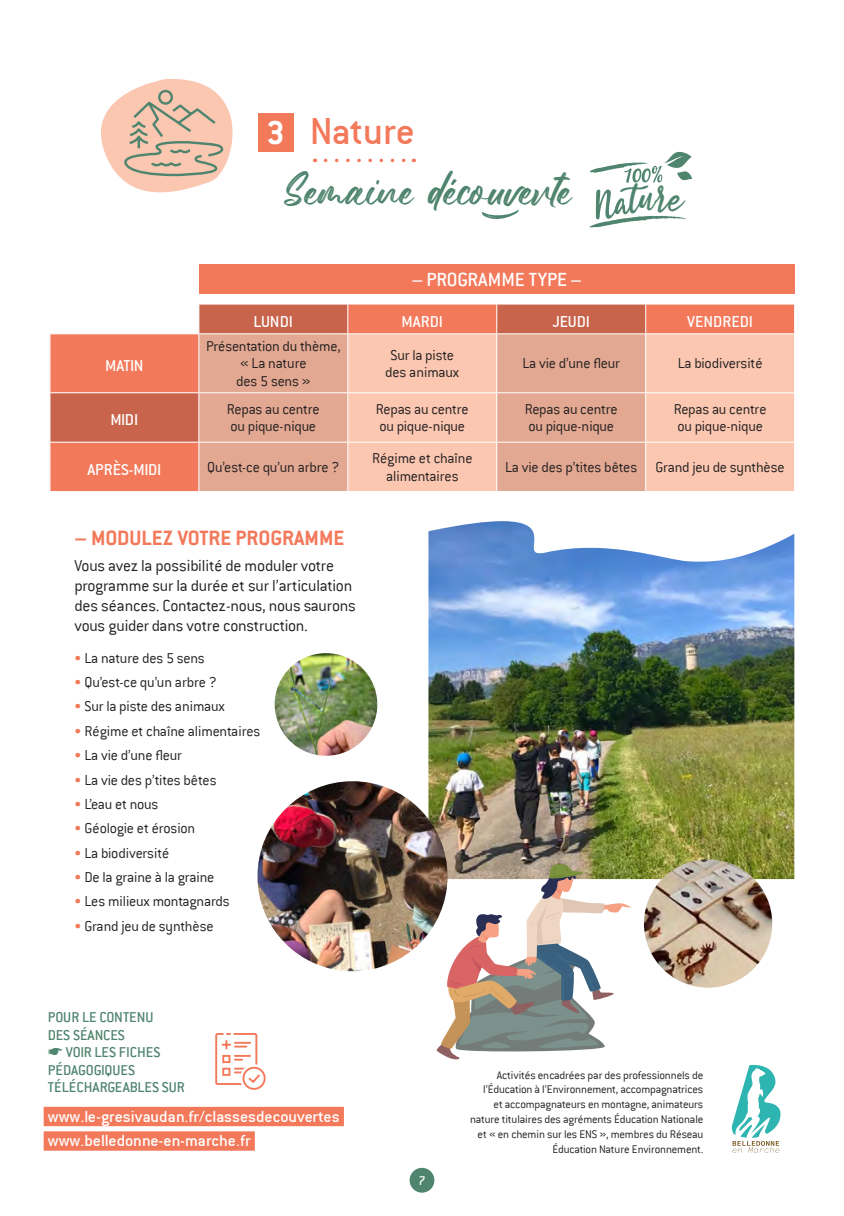
<style>
.page{position:relative;width:844px;height:1216px;background:#fff}
.page>*{position:absolute;margin:0;border:0;box-sizing:border-box;transform-origin:0 0}
.t1{font:47.25px "Brithania";color:#4f846e}
.t2{font:41.65px "Conduit ITC";color:#f3795b}
.t3{font:700 36.4px "Conduit ITC";color:#fff}
.t4{font:700 22.75px "Conduit ITC";color:#f3795b}
.t5{font:500 21px "Conduit ITC";color:#fff}
.t6{font:17.85px/24.5px "Conduit ITC";color:#fff}
.t7{font:300 17.5px/20.1px "Conduit ITC";letter-spacing:-.015em;color:#231f20}
.t8{font:17.5px "Conduit ITC";color:#fff}
.t9{font:300 15.75px/17.5px "Conduit ITC";letter-spacing:-.015em;color:#231f20}
.t10{font:500 15.75px/17.5px "Conduit ITC";color:#4f846e}
.t11{font:14px "Conduit ITC";color:#fff}
.t12{font:300 12.25px/14.9px "Conduit ITC";letter-spacing:-.015em;color:#231f20;text-align:right}
.s1{color:#f3795b}
</style>
<div class="page">
<div style="left:409px;top:1167px;width:25px;height:25px;background:#4f846e;border-radius:50%"></div>
<svg style="left:731px;top:1065px;width:49px;height:87px"></svg>
<div style="left:44px;top:1106px;width:300px;height:20px;background:#f3795b"></div>
<div style="left:44px;top:1131px;width:211px;height:19px;background:#f3795b"></div>
<svg style="left:215px;top:1033px;width:51px;height:57px"></svg>
<svg style="left:325px;top:159px;width:89px;height:3px"></svg>
<div style="left:258px;top:113px;width:35px;height:38px;background:#f3795b"></div>
<svg style="left:51px;top:305px;width:743px;height:186px;background:#e47e65"></svg>
<div style="left:199px;top:334px;width:148px;height:157px;background:#e2a892"></div>
<svg style="left:348px;top:334px;width:446px;height:157px;background:#f2bda7"></svg>
<svg style="left:198px;top:305px;width:1px;height:28px"></svg>
<svg style="left:347px;top:305px;width:1px;height:28px"></svg>
<svg style="left:496px;top:305px;width:1px;height:28px"></svg>
<svg style="left:645px;top:305px;width:1px;height:28px"></svg>
<hr style="left:198px;top:442px;width:1px;height:49px;background:#fff">
<hr style="left:347px;top:442px;width:1px;height:49px;background:#fff">
<hr style="left:496px;top:442px;width:1px;height:49px;background:#fff">
<hr style="left:645px;top:442px;width:1px;height:49px;background:#fff">
<hr style="left:50px;top:333px;width:149px;height:1px;background:#fff">
<hr style="left:199px;top:333px;width:149px;height:1px;background:#fff">
<hr style="left:198px;top:334px;width:1px;height:58px;background:#fff">
<hr style="left:348px;top:333px;width:148px;height:1px;background:#fff">
<hr style="left:347px;top:334px;width:1px;height:58px;background:#fff">
<hr style="left:496px;top:333px;width:149px;height:1px;background:#fff">
<hr style="left:496px;top:334px;width:1px;height:58px;background:#fff">
<hr style="left:645px;top:333px;width:149px;height:1px;background:#fff">
<hr style="left:645px;top:334px;width:1px;height:58px;background:#fff">
<hr style="left:50px;top:392px;width:149px;height:1px;background:#fff">
<hr style="left:199px;top:392px;width:149px;height:1px;background:#fff">
<hr style="left:198px;top:393px;width:1px;height:49px;background:#fff">
<hr style="left:348px;top:392px;width:148px;height:1px;background:#fff">
<hr style="left:347px;top:393px;width:1px;height:49px;background:#fff">
<hr style="left:496px;top:392px;width:149px;height:1px;background:#fff">
<hr style="left:496px;top:393px;width:1px;height:49px;background:#fff">
<hr style="left:645px;top:392px;width:149px;height:1px;background:#fff">
<hr style="left:645px;top:393px;width:1px;height:49px;background:#fff">
<hr style="left:50px;top:442px;width:149px;height:1px;background:#fff">
<hr style="left:199px;top:442px;width:149px;height:1px;background:#fff">
<hr style="left:348px;top:442px;width:148px;height:1px;background:#fff">
<hr style="left:496px;top:442px;width:149px;height:1px;background:#fff">
<hr style="left:645px;top:442px;width:149px;height:1px;background:#fff">
<div style="left:199px;top:264px;width:595px;height:30px;background:#f3795b"></div>
<svg style="left:101px;top:79px;width:132px;height:114px"></svg>
<img style="left:428px;top:521px;width:366px;height:358px">
<img style="left:257px;top:781px;width:190px;height:190px;border-radius:95px">
<img style="left:643px;top:859px;width:129px;height:128px;border-radius:64px">
<svg style="left:436px;top:863px;width:194px;height:196px"></svg>
<img style="left:274px;top:653px;width:103px;height:102px;border-radius:51px">
<svg style="left:589px;top:151px;width:103px;height:77px"></svg>
<p class="t3" style="left:266px;top:110px;width:20px">3</p>
<p class="t2" style="left:310px;top:107px;width:107px">Nature</p>
<p class="t1" style="left:283px;top:159px;width:288px">Semaine découverte</p>
<p class="t5" style="left:412px;top:267px;width:171px">– PROGRAMME TYPE –</p>
<p class="t8" style="left:105px;top:355px;width:40px">MATIN</p>
<p class="t8" style="left:253px;top:311px;width:41px">LUNDI</p>
<p class="t8" style="left:401px;top:311px;width:43px">MARDI</p>
<p class="t8" style="left:552px;top:311px;width:39px">JEUDI</p>
<p class="t8" style="left:687px;top:311px;width:67px">VENDREDI</p>
<p class="t9" style="left:206px;top:337px;width:136px;text-align:center">Présentation du thème, « La nature<br>des 5 sens »</p>
<p class="t9" style="left:385px;top:346px;width:76px;text-align:center">Sur la piste des animaux</p>
<p class="t9" style="left:522px;top:354px;width:99px">La vie d’une fleur</p>
<p class="t9" style="left:677px;top:354px;width:86px">La biodiversité</p>
<p class="t8" style="left:110px;top:410px;width:29px">MIDI</p>
<p class="t9" style="left:227px;top:400px;width:94px">Repas au centre ou pique-nique</p>
<p class="t9" style="left:376px;top:400px;width:94px">Repas au centre ou pique-nique</p>
<p class="t9" style="left:524px;top:400px;width:94px">Repas au centre ou pique-nique</p>
<p class="t9" style="left:673px;top:400px;width:94px">Repas au centre ou pique-nique</p>
<p class="t8" style="left:87px;top:459px;width:75px">APRÈS-MIDI</p>
<p class="t9" style="left:207px;top:458px;width:134px">Qu’est-ce qu’un arbre ?</p>
<p class="t9" style="left:372px;top:449px;width:102px;text-align:center">Régime et chaîne alimentaires</p>
<p class="t9" style="left:505px;top:458px;width:133px">La vie des p’tites bêtes</p>
<p class="t9" style="left:655px;top:458px;width:131px">Grand jeu de synthèse</p>
<p class="t4" style="left:74px;top:524px;width:271px">– MODULEZ VOTRE PROGRAMME</p>
<p class="t7" style="left:74px;top:555px;width:283px">Vous avez la possibilité de moduler votre programme sur la durée et sur l’articulation des séances. Contactez-nous, nous saurons vous guider dans votre construction.</p>
<p class="t9" style="left:74px;top:649px;width:132px"><span class="s1">•</span> La nature des 5 sens</p>
<p class="t9" style="left:74px;top:673px;width:144px"><span class="s1">•</span> Qu’est-ce qu’un arbre ?</p>
<p class="t9" style="left:74px;top:697px;width:152px"><span class="s1">•</span> Sur la piste des animaux</p>
<p class="t9" style="left:74px;top:722px;width:187px"><span class="s1">•</span> Régime et chaîne alimentaires</p>
<p class="t9" style="left:74px;top:746px;width:109px"><span class="s1">•</span> La vie d’une fleur</p>
<p class="t9" style="left:74px;top:771px;width:144px"><span class="s1">•</span> La vie des p’tites bêtes</p>
<p class="t9" style="left:74px;top:795px;width:85px"><span class="s1">•</span> L’eau et nous</p>
<p class="t9" style="left:74px;top:819px;width:122px"><span class="s1">•</span> Géologie et érosion</p>
<p class="t9" style="left:74px;top:844px;width:96px"><span class="s1">•</span> La biodiversité</p>
<p class="t9" style="left:74px;top:868px;width:141px"><span class="s1">•</span> De la graine à la graine</p>
<p class="t9" style="left:74px;top:892px;width:156px"><span class="s1">•</span> Les milieux montagnards</p>
<p class="t9" style="left:74px;top:917px;width:141px"><span class="s1">•</span> Grand jeu de synthèse</p>
<p class="t10" style="left:48px;top:1008px;width:138px">POUR LE CONTENU<br>DES SÉANCES<br>☛ VOIR LES FICHES<br>PÉDAGOGIQUES<br>TÉLÉCHARGEABLES SUR</p>
<p class="t6" style="left:48px;top:1103px;width:293px">www.le-gresivaudan.fr/classesdecouvertes www.belledonne-en-marche.fr</p>
<p class="t11" style="left:418px;top:1172px;width:9px">7</p>
<p class="t12" style="left:470px;top:1067px;width:235px">Activités encadrées par des professionnels de l’Éducation à l’Environnement, accompagnatrices<br>et accompagnateurs en montagne, animateurs nature titulaires des agréments Éducation Nationale et « en chemin sur les ENS », membres du Réseau Éducation Nature Environnement.</p>
</div>
